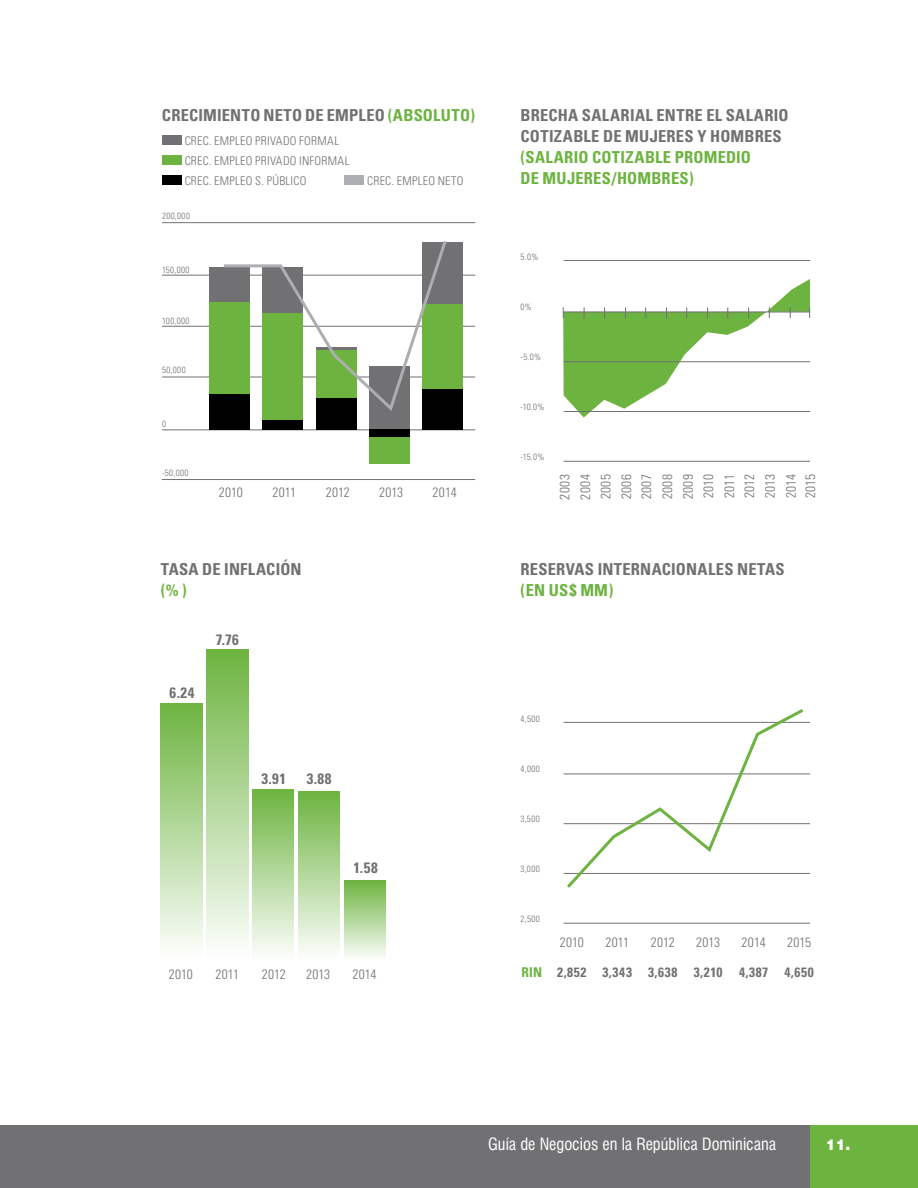
<style>
.page{position:relative;width:918px;height:1188px;background:#fff}
.page>*{position:absolute;margin:0;border:0;box-sizing:border-box;transform-origin:0 0}
.t1{font:700 condensed 16.5px "Univers";color:#717073}
.t2{font:700 condensed 16.5px "Univers";color:#6cb33f}
.t3{font:condensed 16.5px "Swiss 721 BT";color:#fff}
.t4{font:700 condensed 15px "Univers";letter-spacing:.03em;color:#717073}
.t5{font:900 15px "Swiss 721 BT";color:#fff}
.t6{font:300 condensed 13.5px/20.5px "Univers";letter-spacing:.01em;color:#717073;text-align:justify}
.t7{font:700 condensed 13.5px "Univers";letter-spacing:.045em;color:#717073}
.t8{font:700 condensed 13.5px "Univers";color:#6cb33f}
.t9{font:300 condensed 12px "Univers";color:#717073}
.t10{font:300 condensed 9px "Univers";letter-spacing:.045em;color:#717073}
</style>
<div class="page">
<div style="left:0;top:1125px;width:813px;height:63px;background:#717073"></div>
<div style="left:810px;top:1125px;width:108px;height:63px;background:#6cb33f"></div>
<hr style="left:162px;top:479px;width:313px;height:1px;background:#717073">
<hr style="left:162px;top:430px;width:313px;height:1px;background:#717073">
<hr style="left:162px;top:377px;width:313px;height:1px;background:#717073">
<hr style="left:162px;top:326px;width:313px;height:1px;background:#717073">
<hr style="left:162px;top:275px;width:313px;height:1px;background:#717073">
<hr style="left:162px;top:222px;width:313px;height:1px;background:#717073">
<div style="left:344px;top:880px;width:42px;height:81px;background:linear-gradient(to bottom,#6cb33f,#fdfefd)"></div>
<div style="left:298px;top:791px;width:42px;height:170px;background:linear-gradient(to bottom,#6cb33e,#fdfefd)"></div>
<div style="left:253px;top:790px;width:41px;height:171px;background:linear-gradient(to bottom,#6db43f,#fefffe)"></div>
<div style="left:207px;top:649px;width:41px;height:312px;background:linear-gradient(to bottom,#6cb33f,#fefffe)"></div>
<div style="left:161px;top:703px;width:41px;height:258px;background:linear-gradient(to bottom,#6cb33f,#fefefe)"></div>
<div style="left:345px;top:176px;width:19px;height:9px;background:#acaeb1"></div>
<div style="left:162px;top:135px;width:19px;height:9px;background:#717073"></div>
<div style="left:162px;top:155px;width:19px;height:10px;background:#6cb33f"></div>
<div style="left:162px;top:176px;width:19px;height:9px;background:#000"></div>
<div style="left:209px;top:267px;width:41px;height:35px;background:#717073"></div>
<div style="left:209px;top:302px;width:41px;height:93px;background:#6cb33f"></div>
<div style="left:209px;top:394px;width:41px;height:36px;background:#000"></div>
<div style="left:263px;top:313px;width:40px;height:107px;background:#6cb33f"></div>
<div style="left:263px;top:420px;width:40px;height:10px;background:#000"></div>
<div style="left:316px;top:399px;width:40px;height:31px;background:#000"></div>
<div style="left:423px;top:243px;width:40px;height:61px;background:#717073"></div>
<div style="left:423px;top:304px;width:40px;height:85px;background:#6cb33f"></div>
<div style="left:423px;top:389px;width:40px;height:41px;background:#000"></div>
<div style="left:369px;top:366px;width:41px;height:64px;background:#717073"></div>
<div style="left:369px;top:435px;width:41px;height:28px;background:#6cb33f"></div>
<div style="left:369px;top:430px;width:41px;height:7px;background:#000"></div>
<svg style="left:223px;top:241px;width:226px;height:173px"></svg>
<hr style="left:564px;top:260px;width:246px;height:1px;background:#717073">
<hr style="left:564px;top:461px;width:246px;height:1px;background:#717073">
<svg style="left:563px;top:279px;width:247px;height:139px"></svg>
<hr style="left:564px;top:774px;width:246px;height:1px;background:#717073">
<hr style="left:564px;top:722px;width:246px;height:1px;background:#717073">
<hr style="left:564px;top:823px;width:246px;height:1px;background:#717073">
<hr style="left:564px;top:873px;width:246px;height:1px;background:#717073">
<hr style="left:564px;top:923px;width:246px;height:1px;background:#717073">
<svg style="left:564px;top:709px;width:243px;height:179px"></svg>
<p class="t1" style="left:162px;top:105px;width:10px">CRECIMIENTO</p>
<p class="t1" style="left:264px;top:105px;width:11px">NETO</p>
<p class="t1" style="left:305px;top:105px;width:32px">DE EMPLEO</p>
<p class="t2" style="left:388px;top:105px;width:16px">(ABSOLUTO</p>
<p class="t2" style="left:471px;top:105px;width:6px">)</p>
<p class="t1" style="left:521px;top:105px;width:11px">BRECHA</p>
<p class="t1" style="left:582px;top:105px;width:10px">SALARIAL</p>
<p class="t1" style="left:656px;top:105px;width:10px">ENTRE</p>
<p class="t1" style="left:706px;top:105px;width:30px">EL SALARIO</p>
<p class="t1" style="left:521px;top:126px;width:10px">COTIZABLE</p>
<p class="t1" style="left:603px;top:126px;width:33px">DE MUJERES</p>
<p class="t1" style="left:697px;top:126px;width:24px">Y HOMBRES</p>
<p class="t2" style="left:521px;top:147px;width:15px">(SALARIO</p>
<p class="t2" style="left:592px;top:147px;width:10px">COTIZABLE</p>
<p class="t2" style="left:675px;top:147px;width:11px">PROMEDIO</p>
<p class="t2" style="left:521px;top:168px;width:33px">DE MUJERES</p>
<p class="t2" style="left:612px;top:168px;width:17px">/HOMBRES</p>
<p class="t2" style="left:689px;top:168px;width:6px">)</p>
<p class="t9" style="left:185px;top:133px;width:7px">CREC</p>
<p class="t9" style="left:209px;top:133px;width:13px">. EMPLEO</p>
<p class="t9" style="left:255px;top:133px;width:7px">PRIVADO</p>
<p class="t9" style="left:299px;top:133px;width:8px">FORMAL</p>
<p class="t9" style="left:185px;top:153px;width:7px">CREC</p>
<p class="t9" style="left:209px;top:153px;width:13px">. EMPLEO</p>
<p class="t9" style="left:255px;top:153px;width:7px">PRIVADO</p>
<p class="t9" style="left:299px;top:153px;width:8px">INFORMAL</p>
<p class="t9" style="left:185px;top:174px;width:7px">CREC</p>
<p class="t9" style="left:209px;top:174px;width:13px">. EMPLEO</p>
<p class="t9" style="left:255px;top:174px;width:18px">S. PÚBLICO</p>
<p class="t9" style="left:367px;top:174px;width:7px">CREC</p>
<p class="t9" style="left:392px;top:174px;width:13px">. EMPLEO</p>
<p class="t9" style="left:438px;top:174px;width:8px">NETO</p>
<p class="t10" style="left:162px;top:210px;width:30px">200,000</p>
<p class="t10" style="left:162px;top:264px;width:29px">150,000</p>
<p class="t10" style="left:162px;top:315px;width:29px">100,000</p>
<p class="t10" style="left:162px;top:365px;width:25px">50,000</p>
<p class="t10" style="left:162px;top:419px;width:5px">0</p>
<p class="t10" style="left:162px;top:467px;width:28px">-50,000</p>
<p class="t6" style="left:219px;top:482px;width:26px">2010</p>
<p class="t6" style="left:272px;top:482px;width:25px">2011</p>
<p class="t1" style="left:161px;top:559px;width:11px">TASA</p>
<p class="t1" style="left:202px;top:559px;width:32px">DE INFLACIÓN</p>
<p class="t2" style="left:161px;top:580px;width:27px">(% )</p>
<p class="t4" style="left:170px;top:683px;width:26px">6.24</p>
<p class="t4" style="left:216px;top:630px;width:25px">7.76</p>
<p class="t6" style="left:326px;top:482px;width:26px">2012</p>
<p class="t4" style="left:261px;top:770px;width:26px">3.91</p>
<p class="t4" style="left:307px;top:770px;width:26px">3.88</p>
<p class="t6" style="left:379px;top:482px;width:26px">2013</p>
<p class="t6" style="left:433px;top:482px;width:26px">2014</p>
<p class="t4" style="left:353px;top:858px;width:26px">1.58</p>
<p class="t10" style="left:521px;top:251px;width:19px">5.0%</p>
<p class="t10" style="left:521px;top:301px;width:13px">0%</p>
<p class="t10" style="left:521px;top:351px;width:22px">-5.0%</p>
<p class="t10" style="left:521px;top:401px;width:26px">-10.0%</p>
<p class="t10" style="left:521px;top:451px;width:26px">-15.0%</p>
<p class="t6" style="left:554px;top:500px;width:27px;rotate:-90deg">2003<br>2004<br>2005<br>2006<br>2007<br>2008<br>2009<br>2010<br>2011<br>2012<br>2013<br>2014</p>
<p class="t6" style="left:800px;top:498px;width:25px;rotate:-90deg">2015</p>
<p class="t1" style="left:521px;top:559px;width:10px">RESERVAS</p>
<p class="t1" style="left:598px;top:559px;width:10px">INTERNACIONALES</p>
<p class="t1" style="left:737px;top:559px;width:11px">NETAS</p>
<p class="t2" style="left:521px;top:580px;width:94px">(ENUS$ MM)</p>
<p class="t10" style="left:521px;top:713px;width:21px">4,500</p>
<p class="t10" style="left:521px;top:763px;width:21px">4,000</p>
<p class="t10" style="left:521px;top:813px;width:21px">3,500</p>
<p class="t10" style="left:521px;top:863px;width:21px">3,000</p>
<p class="t10" style="left:521px;top:913px;width:21px">2,500</p>
<p class="t6" style="left:169px;top:964px;width:26px">2010</p>
<p class="t6" style="left:560px;top:932px;width:26px">2010</p>
<p class="t6" style="left:605px;top:932px;width:25px">2011</p>
<p class="t6" style="left:651px;top:932px;width:26px">2012</p>
<p class="t6" style="left:696px;top:932px;width:26px">2013</p>
<p class="t6" style="left:216px;top:964px;width:25px">2011</p>
<p class="t8" style="left:522px;top:964px;width:8px">RIN</p>
<p class="t7" style="left:557px;top:964px;width:31px">2,852</p>
<p class="t6" style="left:352px;top:964px;width:26px">2014</p>
<p class="t7" style="left:694px;top:964px;width:30px">3,210</p>
<p class="t6" style="left:262px;top:964px;width:26px">2012</p>
<p class="t7" style="left:603px;top:964px;width:31px">3,343</p>
<p class="t6" style="left:306px;top:964px;width:26px">2013</p>
<p class="t7" style="left:648px;top:964px;width:31px">3,638</p>
<p class="t6" style="left:742px;top:932px;width:26px">2014</p>
<p class="t7" style="left:739px;top:964px;width:31px">4,387</p>
<p class="t6" style="left:787px;top:932px;width:25px">2015</p>
<p class="t7" style="left:785px;top:964px;width:31px">4,650</p>
<p class="t3" style="left:488px;top:1134px;width:290px">Guía de Negocios en la República Dominicana</p>
<p class="t5" style="left:826px;top:1135px;width:26px">11.</p>
</div>
